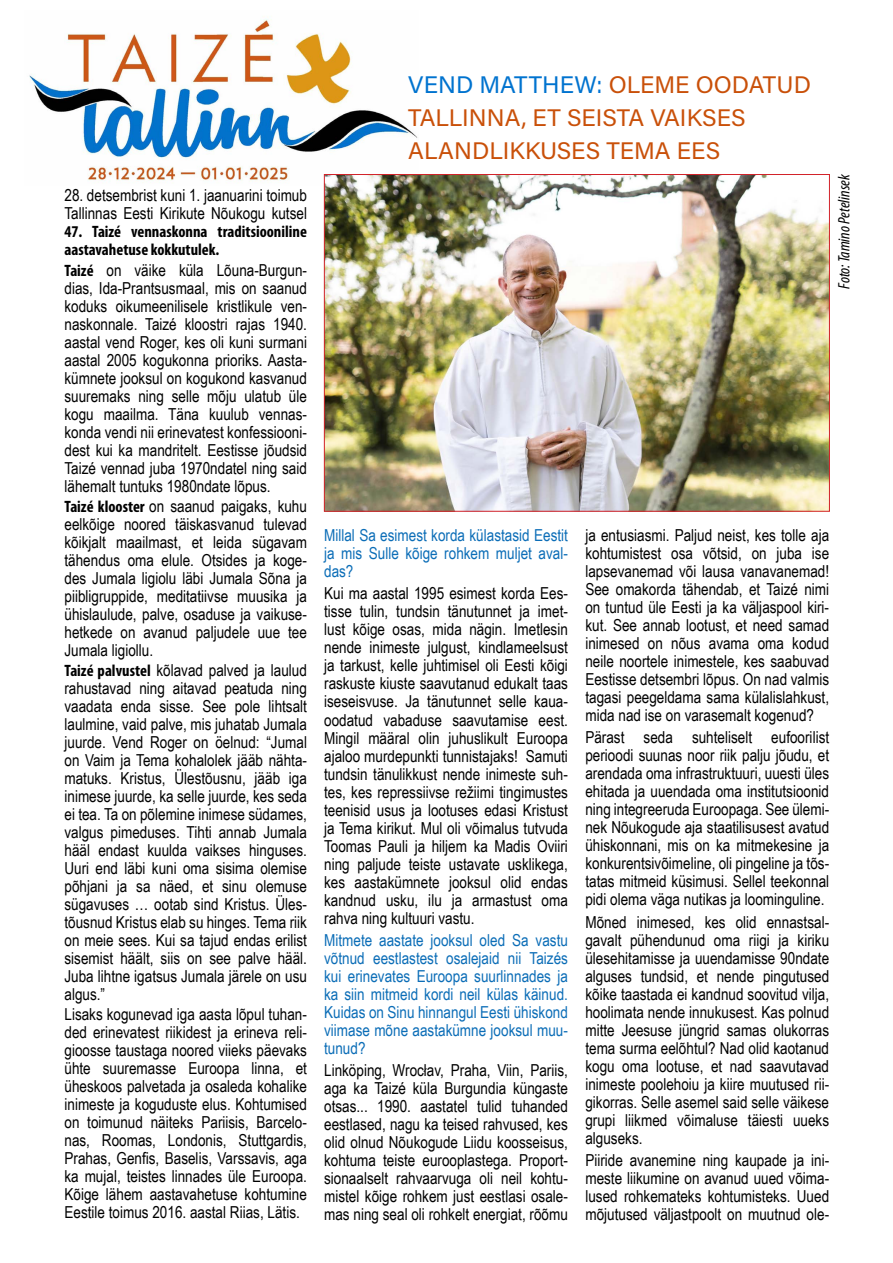
<style>
.page{position:relative;width:893px;height:1263px;background:#fff}
.page>*{position:absolute;margin:0;border:0;box-sizing:border-box;transform-origin:0 0}
.t1{font:24px/33px "Acumin Variable Concept";color:#c95009}
.t2{font:16.5px/18px "Arial Narrow";color:#000;text-align:justify}
.t3{font:16.5px/18px "Arial Narrow";color:#0b6db7;text-align:justify}
.t4{font:700 condensed 16.5px/18px "Myriad Pro";color:#000}
.t5{font:italic condensed 16.5px "Myriad Pro";color:#000}
.s1{font-family:"Myriad Pro";font-weight:700;font-stretch:condensed}
.s2{color:#0073cf}
.s3{color:#0074d5}
</style>
<div class="page">
<img style="left:29px;top:19px;width:389px;height:166px">
<img style="left:326px;top:176px;width:502px;height:333px">
<p class="t2" style="left:64px;top:186px;width:244px">28. detsembrist kuni 1. jaanuarini toimub<br>Tallinnas Eesti Kirikute Nõukogu kutsel</p>
<p class="t4" style="left:64px;top:223px;width:244px">47. Taizé vennaskonna traditsiooniline aastavahetuse kokkutulek.</p>
<p class="t2" style="left:64px;top:260px;width:244px"><span class="s1">Taizé</span> on väike küla Lõuna-Burgun&shy;dias, Ida-Prantsusmaal, mis on saanud koduks oikumeenilisele kristlikule ven&shy;naskonnale. Taizé kloostri rajas 1940. aastal vend Roger, kes oli kuni surmani aastal 2005 kogukonna prioriks. Aasta&shy;kümnete jooksul on kogukond kasvanud suuremaks ning selle mõju ulatub üle kogu maailma. Täna kuulub vennas&shy;konda vendi nii erinevatest konfessiooni&shy;dest kui ka mandritelt. Eestisse jõudsid Taizé vennad juba 1970ndatel ning said lähemalt tuntuks 1980ndate lõpus.</p>
<p class="t2" style="left:64px;top:496px;width:244px"><span class="s1">Taizé klooster</span> on saanud paigaks, kuhu eelkõige noored täiskasvanud tulevad kõikjalt maailmast, et leida sügavam tähendus oma elule. Otsides ja koge&shy;des Jumala ligiolu läbi Jumala Sõna ja piibligruppide, meditatiivse muusika ja ühislaulude, palve, osaduse ja vaikuse&shy;hetkede on avanud paljudele uue tee Jumala ligiollu.</p>
<p class="t2" style="left:64px;top:660px;width:244px"><span class="s1">Taizé palvustel</span> kõlavad palved ja laulud rahustavad ning aitavad peatuda ning vaadata enda sisse. See pole lihtsalt laulmine, vaid palve, mis juhatab Jumala juurde. Vend Roger on öelnud: “Jumal on Vaim ja Tema kohalolek jääb nähta&shy;matuks. Kristus, Ülestõusnu, jääb iga inimese juurde, ka selle juurde, kes seda ei tea. Ta on põlemine inimese südames, valgus pimeduses. Tihti annab Jumala hääl endast kuulda vaikses hinguses.<br>Uuri end läbi kuni oma sisima olemise põhjani ja sa näed, et sinu olemuse sügavuses … ootab sind Kristus. Üles&shy;tõusnud Kristus elab su hinges. Tema riik on meie sees. Kui sa tajud endas erilist sisemist häält, siis on see palve hääl.<br>Juba lihtne igatsus Jumala järele on usu algus.”</p>
<p class="t2" style="left:64px;top:1005px;width:244px">Lisaks kogunevad iga aasta lõpul tuhan&shy;ded erinevatest riikidest ja erineva reli&shy;gioosse taustaga noored viieks päevaks ühte suuremasse Euroopa linna, et üheskoos palvetada ja osaleda kohalike inimeste ja koguduste elus. Kohtumised on toimunud näiteks Pariisis, Barcelo&shy;nas, Roomas, Londonis, Stuttgardis, Prahas, Genfis, Baselis, Varssavis, aga ka mujal, teistes linnades üle Euroopa.<br>Kõige lähem aastavahetuse kohtumine Eestile toimus 2016. aastal Riias, Lätis.</p>
<h1 class="t1" style="left:408px;top:67px;width:404px"><span class="s2">VEND MATTHEW</span><span class="s3">:</span> OLEME OODATUD<br>TALLINNA, ET SEISTA VAIKSES<br>ALANDLIKKUSES TEMA EES</h1>
<p class="t5" style="left:834px;top:289px;width:116px;rotate:-90deg">Foto: Tamino Petelinsek</p>
<p class="t3" style="left:324px;top:526px;width:245px">Millal Sa esimest korda külastasid Eestit ja mis Sulle kõige rohkem muljet aval&shy;das?</p>
<p class="t2" style="left:324px;top:584px;width:245px">Kui ma aastal 1995 esimest korda Ees&shy;tisse tulin, tundsin tänutunnet ja imet&shy;lust kõige osas, mida nägin. Imetlesin nende inimeste julgust, kindlameelsust ja tarkust, kelle juhtimisel oli Eesti kõigi raskuste kiuste saavutanud edukalt taas iseseisvuse. Ja tänutunnet selle kaua&shy;oodatud vabaduse saavutamise eest.<br>Mingil määral olin juhuslikult Euroopa ajaloo murdepunkti tunnistajaks! Samuti tundsin tänulikkust nende inimeste suh&shy;tes, kes repressiivse režiimi tingimustes teenisid usus ja lootuses edasi Kristust ja Tema kirikut. Mul oli võimalus tutvuda Toomas Pauli ja hiljem ka Madis Oviiri ning paljude teiste ustavate usklikega, kes aastakümnete jooksul olid endas kandnud usku, ilu ja armastust oma rahva ning kultuuri vastu.</p>
<p class="t3" style="left:324px;top:930px;width:245px">Mitmete aastate jooksul oled Sa vastu võtnud eestlastest osalejaid nii Taizés kui erinevates Euroopa suurlinnades ja ka siin mitmeid kordi neil külas käinud.<br>Kuidas on Sinu hinnangul Eesti ühiskond viimase mõne aastakümne jooksul muu&shy;tunud?</p>
<p class="t2" style="left:324px;top:1061px;width:245px">Linköping, Wrocłav, Praha, Viin, Pariis, aga ka Taizé küla Burgundia küngaste otsas... 1990. aastatel tulid tuhanded eestlased, nagu ka teised rahvused, kes olid olnud Nõukogude Liidu koosseisus, kohtuma teiste eurooplastega. Proport&shy;sionaalselt rahvaarvuga oli neil kohtu&shy;mistel kõige rohkem just eestlasi osale&shy;mas ning seal oli rohkelt energiat, rõõmu</p>
<p class="t2" style="left:585px;top:525px;width:245px">ja entusiasmi. Paljud neist, kes tolle aja kohtumistest osa võtsid, on juba ise lapsevanemad või lausa vanavanemad!<br>See omakorda tähendab, et Taizé nimi on tuntud üle Eesti ja ka väljaspool kiri&shy;kut. See annab lootust, et need samad inimesed on nõus avama oma kodud neile noortele inimestele, kes saabuvad Eestisse detsembri lõpus. On nad valmis tagasi peegeldama sama külalislahkust, mida nad ise on varasemalt kogenud?</p>
<p class="t2" style="left:585px;top:728px;width:245px">Pärast seda suhteliselt eufoorilist perioodi suunas noor riik palju jõudu, et arendada oma infrastruktuuri, uuesti üles ehitada ja uuendada oma institutsioonid ning integreeruda Euroopaga. See ülemi&shy;nek Nõukogude aja staatilisusest avatud ühiskonnani, mis on ka mitmekesine ja konkurentsivõimeline, oli pingeline ja tõs&shy;tatas mitmeid küsimusi. Sellel teekonnal pidi olema väga nutikas ja loominguline.</p>
<p class="t2" style="left:585px;top:912px;width:245px">Mõned inimesed, kes olid ennastsal&shy;gavalt pühendunud oma riigi ja kiriku ülesehitamisse ja uuendamisse 90ndate alguses tundsid, et nende pingutused kõike taastada ei kandnud soovitud vilja, hoolimata nende innukusest. Kas polnud mitte Jeesuse jüngrid samas olukorras tema surma eelõhtul? Nad olid kaotanud kogu oma lootuse, et nad saavutavad inimeste poolehoiu ja kiire muutused rii&shy;gikorras. Selle asemel said selle väikese grupi liikmed võimaluse täiesti uueks alguseks.</p>
<p class="t2" style="left:585px;top:1150px;width:245px">Piiride avanemine ning kaupade ja ini&shy;meste liikumine on avanud uued võima&shy;lused rohkemateks kohtumisteks. Uued mõjutused väljastpoolt on muutnud ole-</p>
</div>
